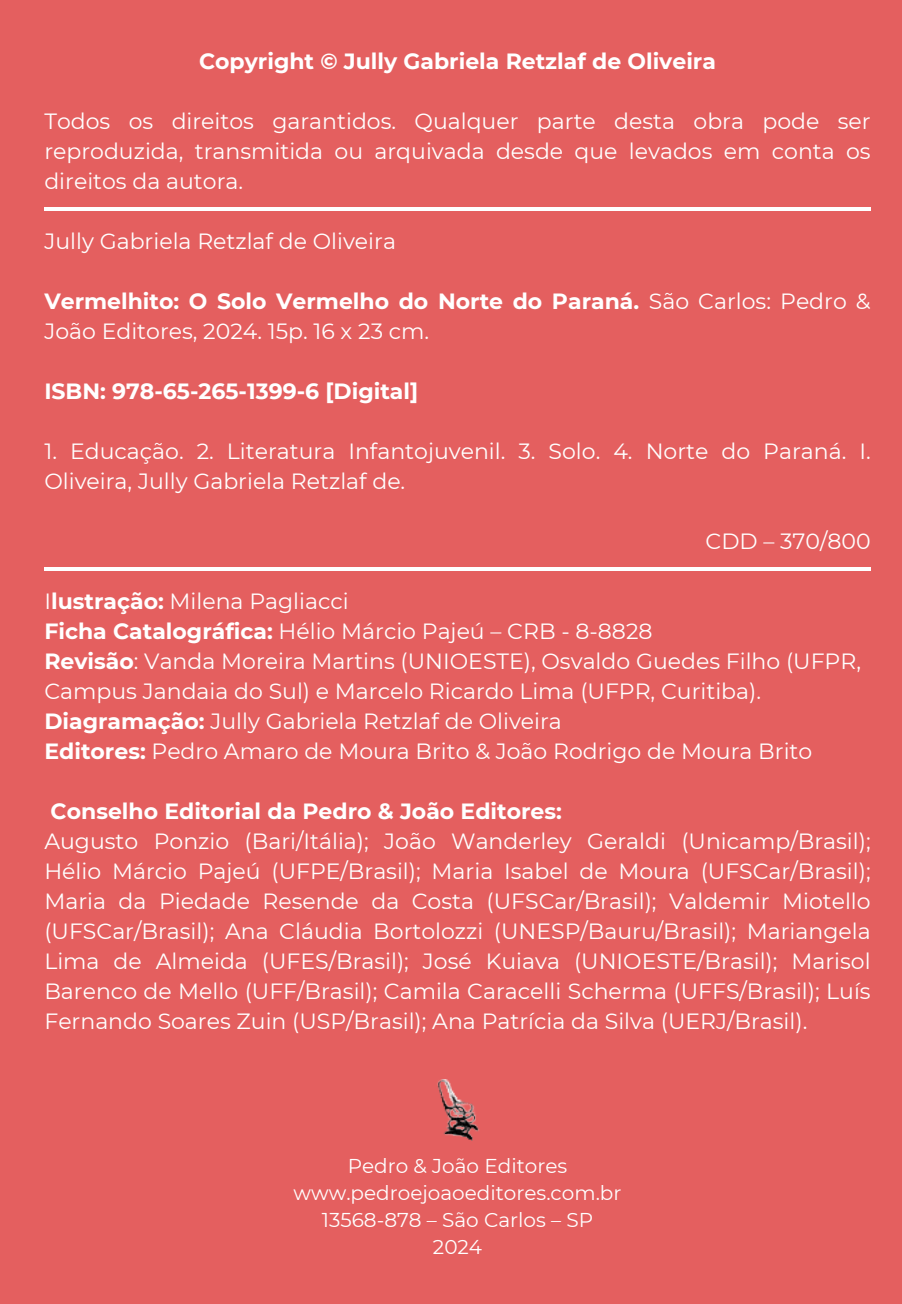
<style>
.page{position:relative;width:902px;height:1304px;background:#fff}
.page>*{position:absolute;margin:0;border:0;box-sizing:border-box;transform-origin:0 0}
.t1{font:22px/30px "Montserrat";color:#fff}
.t2{font:700 22px "Montserrat";color:#fff}
.t3{font:20px/27px "Montserrat";color:#fff;text-align:center}
.s1{font-weight:700}
</style>
<div class="page">
<div style="left:0;top:0;width:902px;height:1303px;background:#e45f5f"></div>
<hr style="left:44px;top:207px;width:826px;height:4px;background:#fff">
<hr style="left:44px;top:567px;width:826px;height:4px;background:#fff">
<img style="left:437px;top:1079px;width:42px;height:61px">
<p class="t2" style="left:199px;top:47px;width:518px">Copyright © Jully Gabriela Retzlaf de Oliveira</p>
<p class="t1" style="left:44px;top:106px;width:827px;text-align:justify">Todos os direitos garantidos. Qualquer parte desta obra pode ser reproduzida, transmitida ou arquivada desde que levados em conta os direitos da autora.</p>
<p class="t1" style="left:44px;top:226px;width:353px">Jully Gabriela Retzlaf de Oliveira</p>
<p class="t1" style="left:44px;top:286px;width:827px"><span class="s1">Vermelhito: O Solo Vermelho do Norte do Paraná.</span> São Carlos: Pedro &amp;<br>João Editores, 2024. 15p. 16 x 23 cm.</p>
<p class="t2" style="left:44px;top:377px;width:375px">ISBN: 978-65-265-1399-6 [Digital]</p>
<p class="t1" style="left:44px;top:436px;width:827px">1. Educação. 2. Literatura Infantojuvenil. 3. Solo. 4. Norte do Paraná. I.<br>Oliveira, Jully Gabriela Retzlaf de.</p>
<p class="t1" style="left:705px;top:526px;width:167px">CDD – 370/800</p>
<p class="t1" style="left:44px;top:586px;width:818px">I<span class="s1">lustração:</span> Milena Pagliacci<br><span class="s1">Ficha Catalográfica:</span> Hélio Márcio Pajeú – CRB - 8-8828<br><span class="s1">Revisão</span>: Vanda Moreira Martins (UNIOESTE), Osvaldo Guedes Filho (UFPR, Campus Jandaia do Sul) e Marcelo Ricardo Lima (UFPR, Curitiba).<br><span class="s1">Diagramação:</span> Jully Gabriela Retzlaf de Oliveira<br><span class="s1">Editores:</span> Pedro Amaro de Moura Brito &amp; João Rodrigo de Moura Brito</p>
<p class="t2" style="left:51px;top:797px;width:513px">Conselho Editorial da Pedro &amp; João Editores:</p>
<p class="t1" style="left:44px;top:826px;width:827px;text-align:justify">Augusto Ponzio (Bari/Itália); João Wanderley Geraldi (Unicamp/Brasil); Hélio Márcio Pajeú (UFPE/Brasil); Maria Isabel de Moura (UFSCar/Brasil); Maria da Piedade Resende da Costa (UFSCar/Brasil); Valdemir Miotello (UFSCar/Brasil); Ana Cláudia Bortolozzi (UNESP/Bauru/Brasil); Mariangela Lima de Almeida (UFES/Brasil); José Kuiava (UNIOESTE/Brasil); Marisol Barenco de Mello (UFF/Brasil); Camila Caracelli Scherma (UFFS/Brasil); Luís Fernando Soares Zuin (USP/Brasil); Ana Patrícia da Silva (UERJ/Brasil).</p>
<p class="t3" style="left:293px;top:1152px;width:329px">Pedro &amp; João Editores www.pedroejoaoeditores.com.br<br>13568-878 – São Carlos – SP<br>2024</p>
</div>
